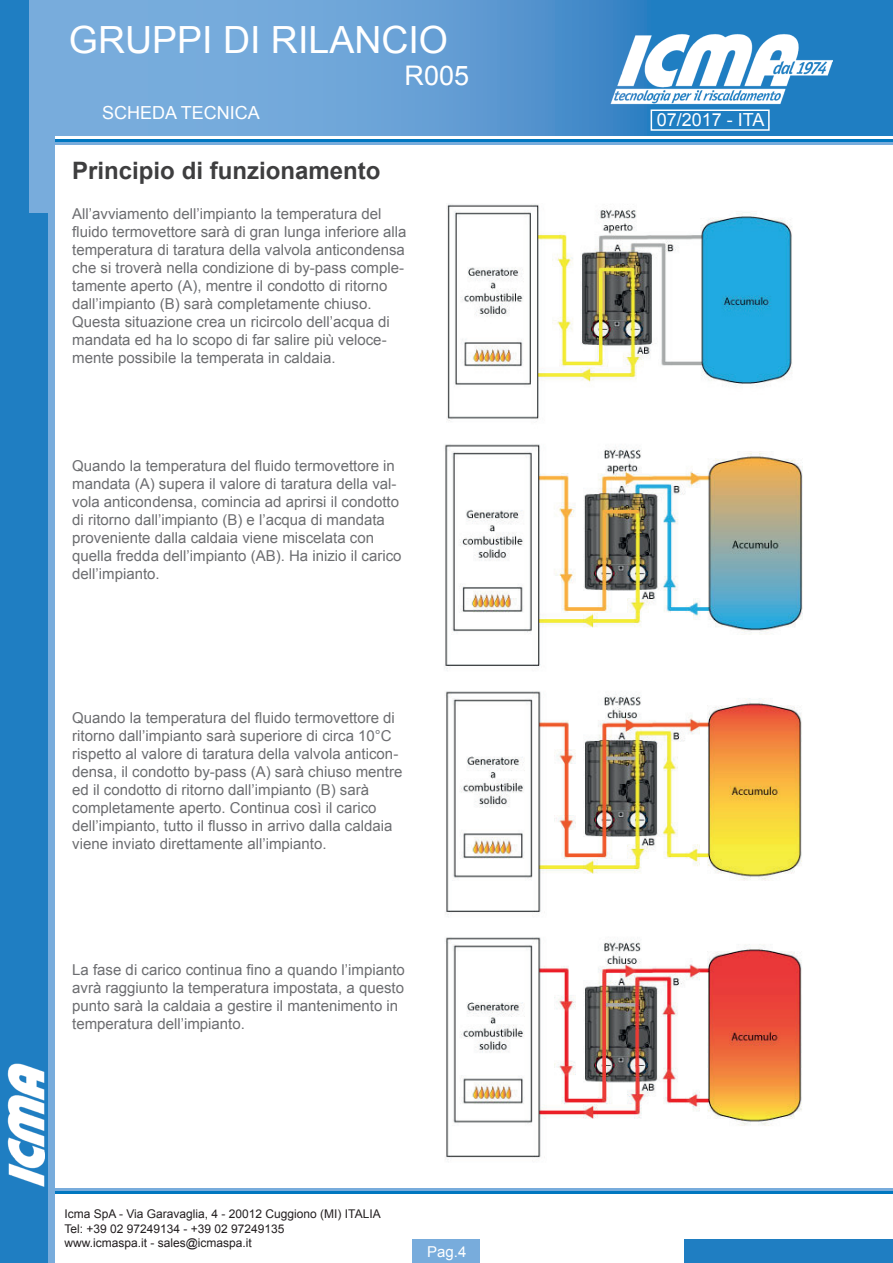
<style>
.page{position:relative;width:893px;height:1263px;background:#fff}
.page>*{position:absolute;margin:0;border:0;box-sizing:border-box;transform-origin:0 0}
.t1{font:37.5px "Arial";color:#fff}
.t2{font:27px "Arial";color:#fff}
.t3{font:700 24px "Arial";color:#3e3e3f}
.t4{font:18px "Arial";color:#fff}
.t5{font:15px/18px "Arial";color:#6c6d70}
.t6{font:15px "Arial";color:#fff}
.t7{font:12px/14.4px "Arial";color:#231f20}
</style>
<div class="page">
<svg style="left:54px;top:0;width:839px;height:136px;background:#5e9cd3"></svg>
<hr style="left:40px;top:1188px;width:853px;height:2px;background:#78acdc">
<hr style="left:40px;top:1191px;width:853px;height:2px;background:#0077c0">
<hr style="left:42px;top:142px;width:851px;height:2px;background:#78acdc">
<hr style="left:42px;top:139px;width:851px;height:2px;background:#0077c0">
<svg style="left:28px;top:0;width:26px;height:1263px;background:#6fa7d9"></svg>
<div style="left:0;top:213px;width:47px;height:1050px;background:#1f7ec2"></div>
<div style="left:0;top:0;width:28px;height:214px;background:#1f7ec2"></div>
<img style="left:605px;top:18px;width:228px;height:113px">
<img style="left:7px;top:1064px;width:37px;height:123px">
<div style="left:412px;top:1239px;width:68px;height:24px;background:#78acdc"></div>
<div style="left:685px;top:1239px;width:208px;height:24px;background:#1f7ec2"></div>
<div style="left:651px;top:109px;width:119px;height:22px;border:2px solid #fff"></div>
<img style="left:447px;top:204px;width:346px;height:218px">
<img style="left:444px;top:444px;width:359px;height:717px">
<h1 class="t1" style="left:69px;top:15px;width:381px">GRUPPI DI RILANCIO</h1>
<h2 class="t2" style="left:404px;top:58px;width:66px">R005</h2>
<p class="t4" style="left:102px;top:101px;width:159px">SCHEDA TECNICA</p>
<p class="t4" style="left:657px;top:108px;width:109px">07/2017 - ITA</p>
<h3 class="t3" style="left:72px;top:155px;width:310px">Principio di funzionamento</h3>
<p class="t5" style="left:72px;top:204px;width:336px">All’avviamento dell’impianto la temperatura del fluido termovettore sarà di gran lunga inferiore alla temperatura di taratura della valvola anticondensa che si troverà nella condizione di by-pass comple&shy;tamente aperto (A), mentre il condotto di ritorno dall’impianto (B) sarà completamente chiuso.<br>Questa situazione crea un ricircolo dell’acqua di mandata ed ha lo scopo di far salire più veloce&shy;mente possibile la temperata in caldaia.</p>
<p class="t5" style="left:72px;top:456px;width:331px">Quando la temperatura del fluido termovettore in mandata (A) supera il valore di taratura della val&shy;vola anticondensa, comincia ad aprirsi il condotto di ritorno dall’impianto (B) e l’acqua di mandata proveniente dalla caldaia viene miscelata con quella fredda dell’impianto (AB). Ha inizio il carico dell’impianto.</p>
<p class="t5" style="left:72px;top:708px;width:332px">Quando la temperatura del fluido termovettore di ritorno dall’impianto sarà superiore di circa 10°C rispetto al valore di taratura della valvola anticon&shy;densa, il condotto by-pass (A) sarà chiuso mentre ed il condotto di ritorno dall’impianto (B) sarà completamente aperto. Continua così il carico dell’impianto, tutto il flusso in arrivo dalla caldaia viene inviato direttamente all’impianto.</p>
<p class="t5" style="left:72px;top:960px;width:334px">La fase di carico continua fino a quando l’impianto avrà raggiunto la temperatura impostata, a questo punto sarà la caldaia a gestire il mantenimento in temperatura dell’impianto.</p>
<p class="t7" style="left:64px;top:1207px;width:318px">Icma SpA - Via Garavaglia, 4 - 20012 Cuggiono (MI) ITALIA<br>Tel: +39 02 97249134 - +39 02 97249135<br>www.icmaspa.it - sales@icmaspa.it</p>
<p class="t6" style="left:427px;top:1242px;width:41px">Pag.4</p>
</div>
